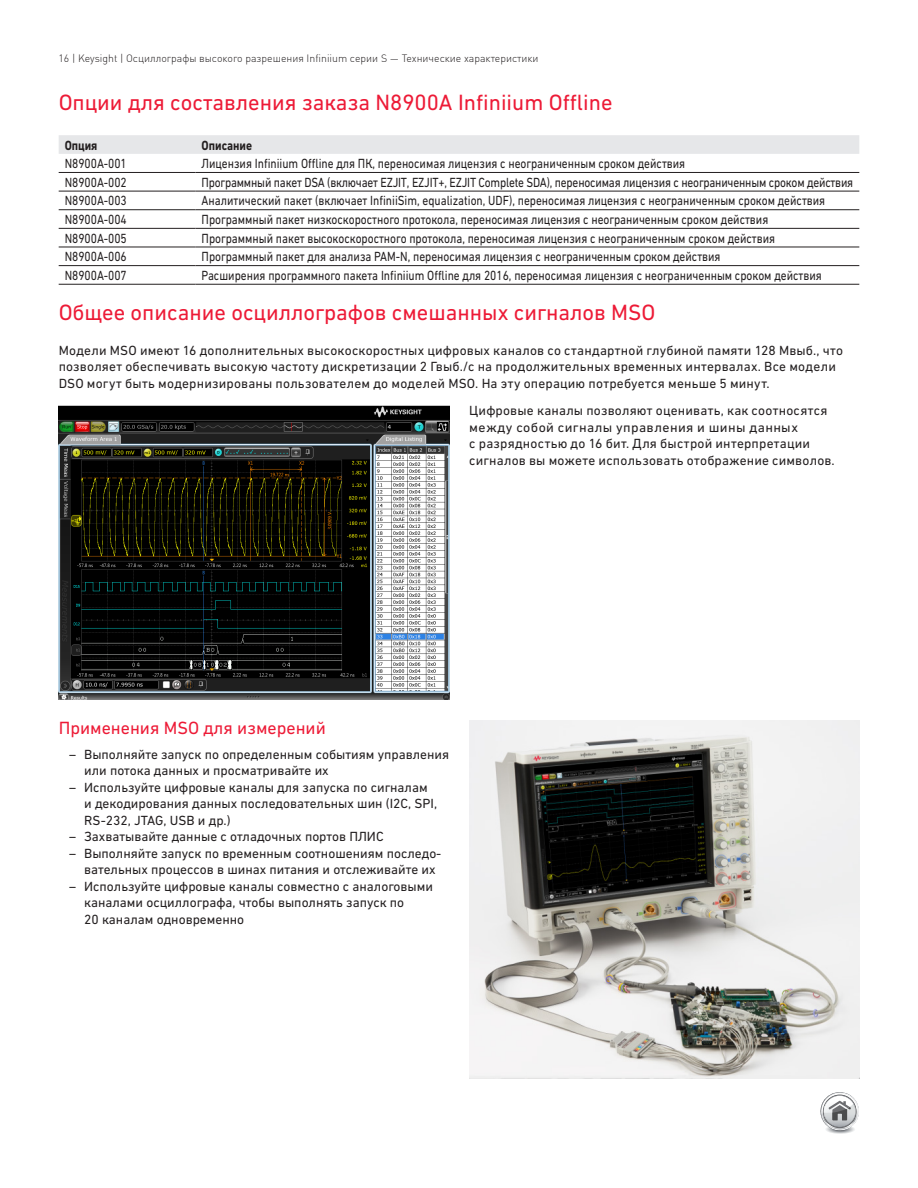
<style>
.page{position:relative;width:918px;height:1188px;background:#fff}
.page>*{position:absolute;margin:0;border:0;box-sizing:border-box;transform-origin:0 0}
.K_Heading_1{font:22.5px "DIN Next CYR";color:#ed1a36}
.K_Heading_2{font:18px "DIN Next CYR";color:#ed1a36}
.K_Body_Text{font:13.5px/16.5px "DIN Next CYR";letter-spacing:.01em;color:#231f20}
.K_Table_Text{font:13.5px "DIN Next CYR";color:#231f20;scale:.85 1}
.K_Table_Heading_1{font:700 13.5px "DIN Next CYR";color:#231f20;scale:.85 1}
.t1{font:300 10.5px "DIN Cyr";color:#231f20}
</style>
<div class="page">
<svg style="left:820px;top:1092px;width:39px;height:42px"></svg>
<div style="left:59px;top:135px;width:800px;height:19px;background:#e6e7e9"></div>
<hr style="left:59px;top:172px;width:137px;height:1px;background:#231f20">
<hr style="left:196px;top:172px;width:663px;height:1px;background:#231f20">
<hr style="left:59px;top:191px;width:137px;height:1px;background:#231f20">
<hr style="left:196px;top:191px;width:663px;height:1px;background:#231f20">
<hr style="left:59px;top:209px;width:137px;height:1px;background:#231f20">
<hr style="left:196px;top:209px;width:663px;height:1px;background:#231f20">
<hr style="left:59px;top:228px;width:137px;height:1px;background:#231f20">
<hr style="left:196px;top:228px;width:663px;height:1px;background:#231f20">
<hr style="left:59px;top:247px;width:137px;height:1px;background:#231f20">
<hr style="left:196px;top:247px;width:663px;height:1px;background:#231f20">
<hr style="left:59px;top:265px;width:137px;height:1px;background:#231f20">
<hr style="left:196px;top:265px;width:663px;height:1px;background:#231f20">
<hr style="left:59px;top:284px;width:137px;height:1px;background:#231f20">
<hr style="left:196px;top:284px;width:663px;height:1px;background:#231f20">
<img style="left:59px;top:405px;width:391px;height:294px">
<img style="left:469px;top:720px;width:390px;height:359px">
<p class="t1" style="left:59px;top:52px;width:482px">16 | Keysight | Осциллографы высокого разрешения Infiniium серии S — Технические характеристики</p>
<p class="K_Heading_1" style="left:59px;top:90px;width:555px">Опции для составления заказа N8900A Infiniium Offline</p>
<p class="K_Table_Heading_1" style="left:65px;top:137px;width:40px">Опция</p>
<p class="K_Table_Heading_1" style="left:202px;top:137px;width:61px">Описание</p>
<p class="K_Table_Text" style="left:65px;top:156px;width:75px">N8900A-001</p>
<p class="K_Table_Text" style="left:202px;top:156px;width:571px">Лицензия Infiniium Offline для ПК, переносимая лицензия с неограниченным сроком действия</p>
<p class="K_Table_Text" style="left:65px;top:174px;width:75px">N8900A-002</p>
<p class="K_Table_Text" style="left:202px;top:174px;width:768px">Программный пакет DSA (включает EZJIT, EZJIT+, EZJIT Complete SDA), переносимая лицензия с неограниченным сроком действия</p>
<p class="K_Table_Text" style="left:65px;top:193px;width:75px">N8900A-003</p>
<p class="K_Table_Text" style="left:202px;top:193px;width:735px">Аналитический пакет (включает InfiniiSim, equalization, UDF), переносимая лицензия с неограниченным сроком действия</p>
<p class="K_Table_Text" style="left:65px;top:212px;width:75px">N8900A-004</p>
<p class="K_Table_Text" style="left:202px;top:212px;width:668px">Программный пакет низкоскоростного протокола, переносимая лицензия с неограниченным сроком действия</p>
<p class="K_Table_Text" style="left:65px;top:230px;width:75px">N8900A-005</p>
<p class="K_Table_Text" style="left:202px;top:230px;width:676px">Программный пакет высокоскоростного протокола, переносимая лицензия с неограниченным сроком действия</p>
<p class="K_Table_Text" style="left:65px;top:249px;width:75px">N8900A-006</p>
<p class="K_Table_Text" style="left:202px;top:249px;width:612px">Программный пакет для анализа PAM-N, переносимая лицензия с неограниченным сроком действия</p>
<p class="K_Table_Text" style="left:65px;top:268px;width:75px">N8900A-007</p>
<p class="K_Table_Text" style="left:202px;top:268px;width:731px">Расширения программного пакета Infiniium Offline для 2016, переносимая лицензия с неограниченным сроком действия</p>
<p class="K_Heading_1" style="left:59px;top:299px;width:598px">Общее описание осциллографов смешанных сигналов MSO</p>
<p class="K_Body_Text" style="left:59px;top:342px;width:786px">Модели MSO имеют 16 дополнительных высокоскоростных цифровых каналов со стандартной глубиной памяти 128 Мвыб., что позволяет обеспечивать высокую частоту дискретизации 2 Гвыб./с на продолжительных временных интервалах. Все модели<br>DSO могут быть модернизированы пользователем до моделей MSO. На эту операцию потребуется меньше 5 минут.</p>
<p class="K_Body_Text" style="left:469px;top:402px;width:365px">Цифровые каналы позволяют оценивать, как соотносятся между собой сигналы управления и шины данных<br>с разрядностью до 16 бит. Для быстрой интерпретации сигналов вы можете использовать отображение символов.</p>
<p class="K_Heading_2" style="left:59px;top:717px;width:269px">Применения MSO для измерений</p>
<p class="K_Body_Text" style="left:84px;top:746px;width:367px;text-indent:-15px">– Выполняйте запуск по определенным событиям управления или потока данных и просматривайте их</p>
<p class="K_Body_Text" style="left:84px;top:779px;width:354px;text-indent:-15px">– Используйте цифровые каналы для запуска по сигналам и декодирования данных последовательных шин (I2C, SPI,<br>RS-232, JTAG, USB и др.)</p>
<p class="K_Body_Text" style="left:69px;top:828px;width:316px">– Захватывайте данные с отладочных портов ПЛИС</p>
<p class="K_Body_Text" style="left:84px;top:845px;width:357px;text-indent:-15px">– Выполняйте запуск по временным соотношениям последо&shy;вательных процессов в шинах питания и отслеживайте их</p>
<p class="K_Body_Text" style="left:84px;top:878px;width:350px;text-indent:-15px">– Используйте цифровые каналы совместно с аналоговыми каналами осциллографа, чтобы выполнять запуск по<br>20 каналам одновременно</p>
</div>
